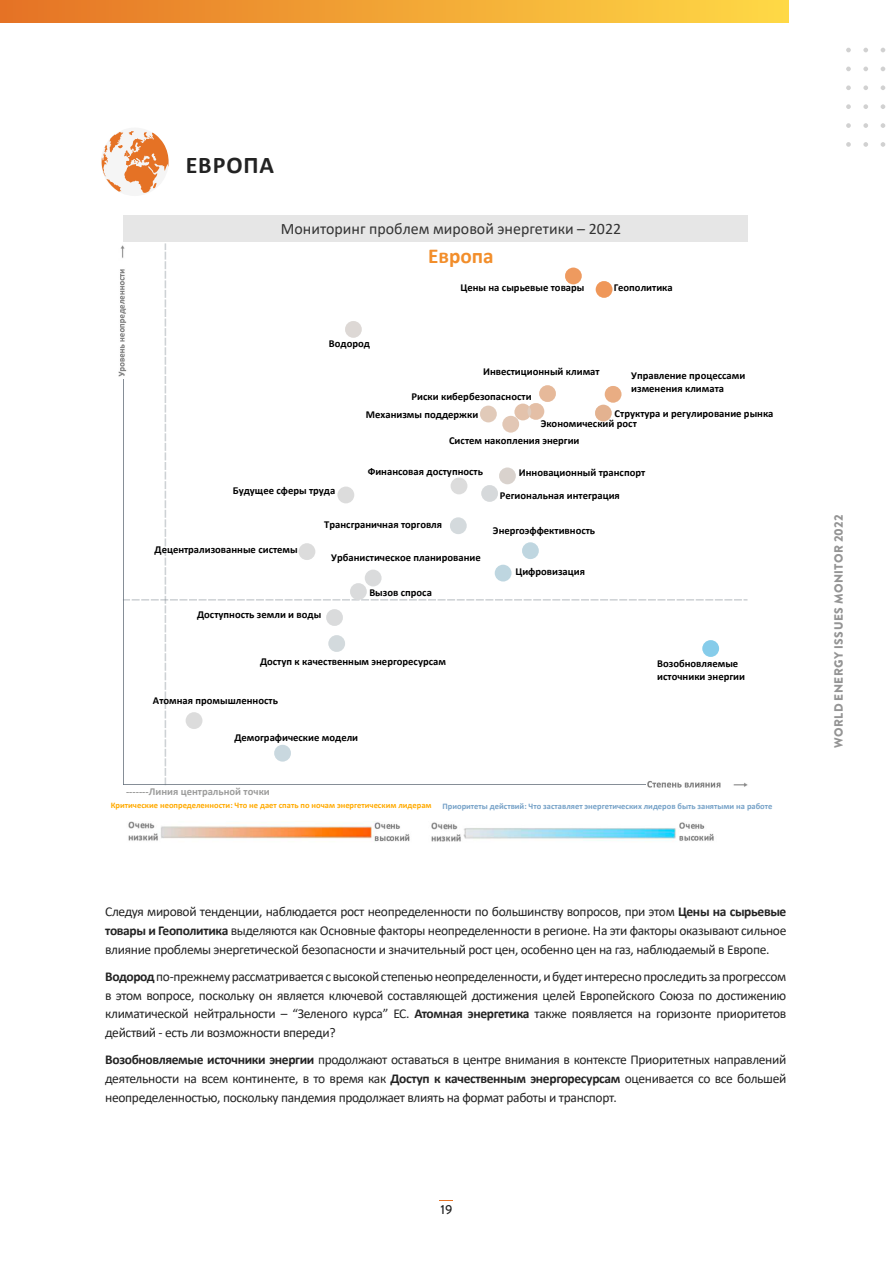
<style>
.page{position:relative;width:893px;height:1263px;background:#fff}
.page>*{position:absolute;margin:0;border:0;box-sizing:border-box;transform-origin:0 0}
.t1{font:700 24px "Calibri";letter-spacing:.04em;color:#232323}
.t2{font:700 21.3px "Calibri";color:#f28e2b}
.t3{font:15.9px "Calibri";color:#333}
.t4{font:13.5px/18.8px "Calibri";letter-spacing:-.025em;color:#232323;text-align:justify}
.t5{font:500 12.75px "Brandon Text";color:#232323}
.t6{font:900 12px "Brandon Text";letter-spacing:.035em;color:#949494}
.t7{font:700 10.65px/12.8px "Calibri";color:#000}
.t8{font:700 10.65px "Calibri";color:#9d9d9c}
.t9{font:700 8.55px "Calibri";color:#75a1c7}
.t10{font:700 8.55px "Calibri";color:#fa0}
.s1{font-weight:700}
</style>
<div class="page">
<div style="left:0;top:0;width:789px;height:22px;background:linear-gradient(to right,#e57225,#ffd946)"></div>
<svg style="left:881px;top:123px;width:4px;height:5px"></svg>
<svg style="left:881px;top:142px;width:4px;height:5px"></svg>
<svg style="left:881px;top:85px;width:4px;height:5px"></svg>
<svg style="left:881px;top:104px;width:4px;height:5px"></svg>
<svg style="left:881px;top:48px;width:4px;height:4px"></svg>
<svg style="left:881px;top:67px;width:4px;height:4px"></svg>
<svg style="left:863px;top:123px;width:5px;height:5px"></svg>
<svg style="left:863px;top:142px;width:5px;height:5px"></svg>
<svg style="left:863px;top:85px;width:5px;height:5px"></svg>
<svg style="left:863px;top:104px;width:5px;height:5px"></svg>
<svg style="left:863px;top:48px;width:5px;height:4px"></svg>
<svg style="left:863px;top:67px;width:5px;height:4px"></svg>
<svg style="left:846px;top:123px;width:5px;height:5px"></svg>
<svg style="left:846px;top:142px;width:5px;height:5px"></svg>
<svg style="left:846px;top:85px;width:5px;height:5px"></svg>
<svg style="left:846px;top:104px;width:5px;height:5px"></svg>
<svg style="left:846px;top:48px;width:5px;height:4px"></svg>
<svg style="left:846px;top:67px;width:5px;height:4px"></svg>
<div style="left:101px;top:128px;width:68px;height:68px;background:#f5f5f5;border-radius:50%"></div>
<svg style="left:102px;top:131px;width:67px;height:62px"></svg>
<svg style="left:124px;top:243px;width:623px;height:541px"></svg>
<div style="left:365px;top:570px;width:16px;height:16px;background:#dcdcdc;border-radius:50%"></div>
<div style="left:499px;top:468px;width:17px;height:16px;background:#eae6e3;border-radius:50%"></div>
<div style="left:338px;top:487px;width:16px;height:16px;background:#dcdcdc;border-radius:50%"></div>
<div style="left:528px;top:403px;width:16px;height:17px;background:#efdbce;border-radius:50%"></div>
<div style="left:495px;top:565px;width:16px;height:16px;background:#c3d9e2;border-radius:50%"></div>
<div style="left:274px;top:745px;width:17px;height:16px;background:#e4ecef;border-radius:50%"></div>
<div style="left:515px;top:404px;width:16px;height:16px;background:#e5c7b2;border-radius:50%"></div>
<div style="left:451px;top:478px;width:16px;height:16px;background:#dcdcdc;border-radius:50%"></div>
<div style="left:365px;top:570px;width:17px;height:16px;background:#d7dbdd;border-radius:50%"></div>
<div style="left:480px;top:406px;width:17px;height:16px;background:#e1cab9;border-radius:50%"></div>
<div style="left:702px;top:640px;width:17px;height:17px;background:#86ccea;border-radius:50%"></div>
<div style="left:481px;top:485px;width:17px;height:17px;background:#d6d9db;border-radius:50%"></div>
<div style="left:328px;top:635px;width:17px;height:17px;background:#d3dadd;border-radius:50%"></div>
<div style="left:186px;top:712px;width:16px;height:17px;background:#dcdcdc;border-radius:50%"></div>
<div style="left:595px;top:405px;width:17px;height:16px;background:#e3b290;border-radius:50%"></div>
<div style="left:326px;top:609px;width:17px;height:17px;background:#d7dbdd;border-radius:50%"></div>
<div style="left:539px;top:385px;width:17px;height:17px;background:#e6b99a;border-radius:50%"></div>
<div style="left:499px;top:467px;width:17px;height:17px;background:#d9d2cd;border-radius:50%"></div>
<div style="left:345px;top:321px;width:17px;height:17px;background:#ddd8d5;border-radius:50%"></div>
<div style="left:596px;top:281px;width:16px;height:17px;background:#ef9759;border-radius:50%"></div>
<div style="left:337px;top:487px;width:17px;height:16px;background:#dcdcdc;border-radius:50%"></div>
<div style="left:522px;top:542px;width:17px;height:17px;background:#bfd6e0;border-radius:50%"></div>
<div style="left:502px;top:416px;width:17px;height:17px;background:#e2c7b5;border-radius:50%"></div>
<div style="left:527px;top:403px;width:17px;height:17px;background:#e4bfa6;border-radius:50%"></div>
<div style="left:495px;top:565px;width:17px;height:16px;background:#bed6e0;border-radius:50%"></div>
<div style="left:274px;top:745px;width:17px;height:17px;background:#c9d8df;border-radius:50%"></div>
<div style="left:350px;top:583px;width:17px;height:17px;background:#d8dbdd;border-radius:50%"></div>
<div style="left:299px;top:543px;width:16px;height:17px;background:#dcdcdc;border-radius:50%"></div>
<div style="left:514px;top:404px;width:17px;height:16px;background:#dcdcdc;border-radius:50%;opacity:.4"></div>
<div style="left:450px;top:517px;width:17px;height:17px;background:#d4dadd;border-radius:50%"></div>
<div style="left:565px;top:268px;width:17px;height:16px;background:#ee9a5f;border-radius:50%"></div>
<div style="left:605px;top:386px;width:16px;height:17px;background:#e9ad83;border-radius:50%"></div>
<div style="left:451px;top:477px;width:16px;height:17px;background:#dcdcdc;border-radius:50%"></div>
<hr style="left:123px;top:784px;width:624px;height:1px;background:#868e97">
<hr style="left:123px;top:243px;width:1px;height:542px;background:#868e97">
<div style="left:123px;top:216px;width:624px;height:26px;background:#e6e6e6"></div>
<img style="left:128px;top:821px;width:586px;height:21px">
<img style="left:118px;top:243px;width:12px;height:135px">
<img style="left:646px;top:778px;width:102px;height:10px">
<h1 class="t1" style="left:186px;top:148px;width:90px">ЕВРОПА</h1>
<p class="t3" style="left:281px;top:217px;width:342px">Мониторинг проблем мировой энергетики – 2022</p>
<p class="t7" style="left:329px;top:337px;width:43px">Водород</p>
<h2 class="t2" style="left:428px;top:241px;width:67px">Европа</h2>
<p class="t7" style="left:460px;top:281px;width:126px">Цены на сырьевые товары</p>
<p class="t7" style="left:614px;top:281px;width:61px">Геополитика</p>
<p class="t7" style="left:483px;top:365px;width:118px">Инвестиционный климат</p>
<p class="t7" style="left:631px;top:369px;width:116px">Управление процессами изменения климата</p>
<p class="t7" style="left:366px;top:387px;width:167px;line-height:18px;text-indent:46px">Риски кибербезопасности<br>Механизмы поддержки</p>
<p class="t7" style="left:615px;top:407px;width:160px">Структура и регулирование рынка</p>
<p class="t7" style="left:541px;top:417px;width:98px">Экономический рост</p>
<p class="t7" style="left:449px;top:434px;width:132px">Систем накопления энергии</p>
<p class="t7" style="left:233px;top:484px;width:104px">Будущее сферы труда</p>
<p class="t7" style="left:368px;top:465px;width:117px">Финансовая доступность</p>
<p class="t7" style="left:155px;top:543px;width:145px">Децентрализованные системы</p>
<p class="t7" style="left:324px;top:518px;width:119px">Трансграничная торговля</p>
<p class="t7" style="left:331px;top:551px;width:151px">Урбанистическое планирование</p>
<p class="t7" style="left:369px;top:585px;width:64px">Вызов спроса</p>
<p class="t7" style="left:197px;top:607px;width:126px">Доступность земли и воды</p>
<p class="t7" style="left:500px;top:461px;width:147px;line-height:23px;text-indent:19px">Инновационный транспорт<br>Региональная интеграция</p>
<p class="t7" style="left:493px;top:524px;width:104px">Энергоэффективность</p>
<p class="t7" style="left:515px;top:565px;width:71px">Цифровизация</p>
<p class="t7" style="left:260px;top:654px;width:187px">Доступ к качественным энергоресурсам</p>
<p class="t7" style="left:153px;top:694px;width:126px">Атомная промышленность</p>
<p class="t7" style="left:234px;top:731px;width:125px">Демографические модели</p>
<p class="t7" style="left:657px;top:657px;width:89px">Возобновляемые источники энергии</p>
<p class="t8" style="left:126px;top:784px;width:145px">-------Линия центральной точки</p>
<p class="t10" style="left:111px;top:799px;width:322px">Критические неопределенности: Что не дает спать по ночам энергетическим лидерам</p>
<p class="t9" style="left:442px;top:800px;width:331px">Приоритеты действий: Что заставляет энергетических лидеров быть занятыми на работе</p>
<p class="t4" style="left:105px;top:902px;width:683px">Следуя мировой тенденции, наблюдается рост неопределенности по большинству вопросов, при этом <span class="s1">Цены на сырьевые товары и Геополитика</span> выделяются как Основные факторы неопределенности в регионе. На эти факторы оказывают сильное влияние проблемы энергетической безопасности и значительный рост цен, особенно цен на газ, наблюдаемый в Европе.</p>
<p class="t4" style="left:105px;top:967px;width:683px"><span class="s1">Водород</span> по-прежнему рассматривается с высокой степенью неопределенности, и будет интересно проследить за прогрессом в этом вопросе, поскольку он является ключевой составляющей достижения целей Европейского Союза по достижению климатической нейтральности – “Зеленого курса” ЕС. <span class="s1">Атомная энергетика</span> также появляется на горизонте приоритетов действий - есть ли возможности впереди?</p>
<p class="t4" style="left:105px;top:1050px;width:683px"><span class="s1">Возобновляемые источники энергии</span> продолжают оставаться в центре внимания в контексте Приоритетных направлений деятельности на всем континенте, в то время как <span class="s1">Доступ к качественным энергоресурсам</span> оценивается со все большей неопределенностью, поскольку пандемия продолжает влиять на формат работы и транспорт.</p>
<p class="t5" style="left:440px;top:1201px;width:13px">19</p>
<p class="t6" style="left:830px;top:748px;width:235px;rotate:-90deg">WORLD ENERGY ISSUES MONITOR 2022</p>
</div>
